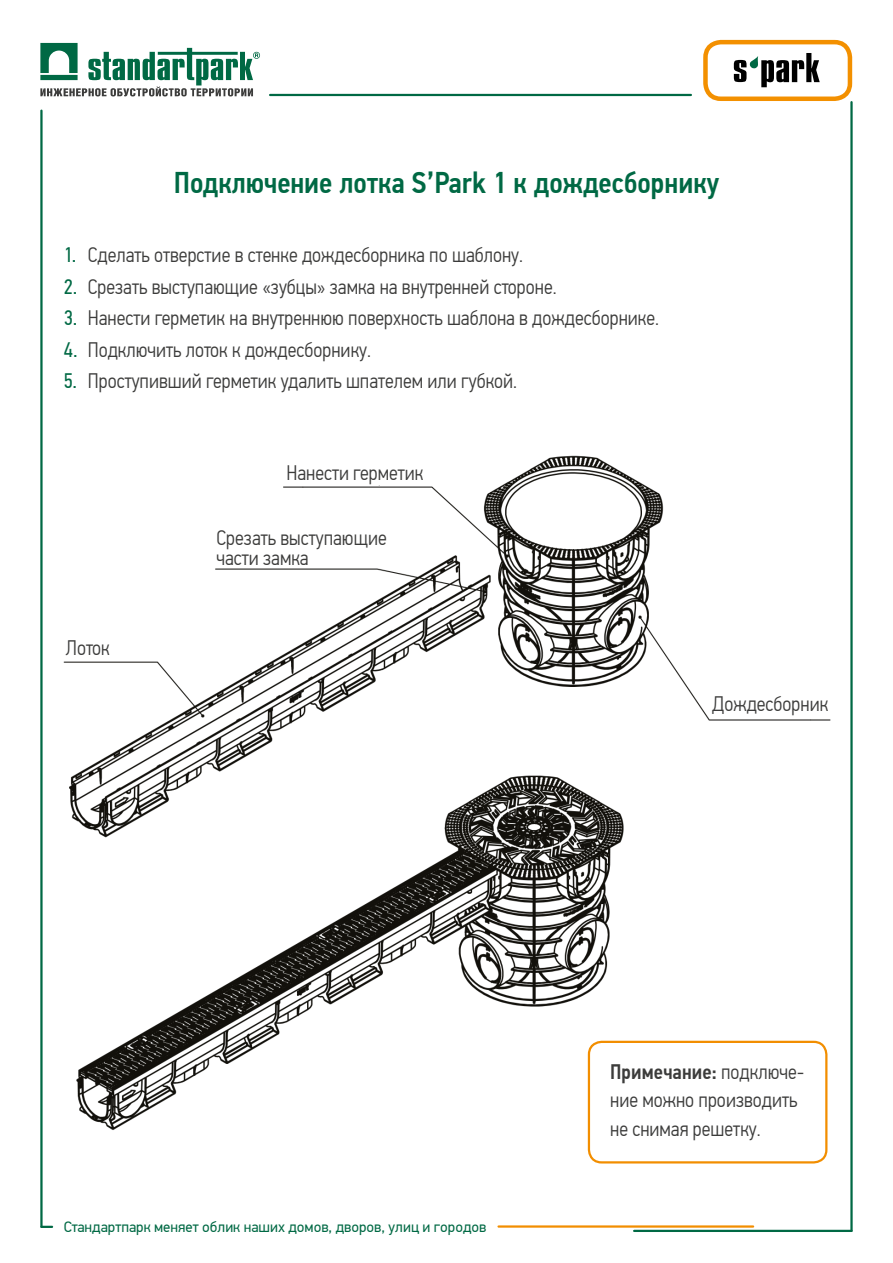
<style>
.page{position:relative;width:893px;height:1263px;background:#fff}
.page>*{position:absolute;margin:0;border:0;box-sizing:border-box;transform-origin:0 0}
.t1{font:500 30px "PF Din Text Cond Pro";color:#006944}
.t2{font:300 21px/28.5px "PF Din Text Cond Pro";color:#3c3c3b}
.t3{font:15px "PF Din Text Pro";color:#006944}
.s1{font-weight:400;color:#006944}
.s2{font-weight:500}
</style>
<div class="page">
<div style="left:703px;top:40px;width:149px;height:61px;border:4px solid #f39000;border-radius:15px"></div>
<svg style="left:734px;top:53px;width:86px;height:34px"></svg>
<img style="left:63px;top:455px;width:768px;height:687px">
<div style="left:588px;top:1041px;width:239px;height:122px;border:2px solid #f28e00;border-radius:13px"></div>
<hr style="left:850px;top:102px;width:3px;height:1129px;background:#006944">
<svg style="left:40px;top:43px;width:220px;height:53px"></svg>
<hr style="left:270px;top:94px;width:421px;height:2px;background:#006944">
<hr style="left:40px;top:111px;width:3px;height:1116px;background:#006944">
<svg style="left:41px;top:1226px;width:11px;height:2px"></svg>
<hr style="left:634px;top:1230px;width:217px;height:2px;background:#006944">
<hr style="left:498px;top:1225px;width:255px;height:3px;background:#f28e00">
<h1 class="t1" style="left:174px;top:164px;width:547px">Подключение лотка S’Park 1 к дождесборнику</h1>
<p class="t2" style="left:64px;top:241px;width:461px"><span class="s1">1.</span> Сделать отверстие в стенке дождесборника по шаблону.</p>
<p class="t2" style="left:64px;top:273px;width:494px"><span class="s1">2.</span> Срезать выступающие «зубцы» замка на внутренней стороне.</p>
<p class="t2" style="left:64px;top:304px;width:597px"><span class="s1">3.</span> Нанести герметик на внутреннюю поверхность шаблона в дождесборнике.</p>
<p class="t2" style="left:64px;top:336px;width:309px"><span class="s1">4.</span> Подключить лоток к дождесборнику.</p>
<p class="t2" style="left:64px;top:367px;width:455px"><span class="s1">5.</span> Проступивший герметик удалить шпателем или губкой.</p>
<p class="t2" style="left:286px;top:459px;width:139px">Нанести герметик</p>
<p class="t2" style="left:66px;top:633px;width:45px">Лоток</p>
<p class="t2" style="left:217px;top:528px;width:172px;line-height:19.5px">Срезать выступающие части замка</p>
<p class="t2" style="left:712px;top:690px;width:118px">Дождесборник</p>
<p class="t3" style="left:64px;top:1218px;width:424px">Стандартпарк меняет облик наших домов, дворов, улиц и городов</p>
<p class="t2" style="left:610px;top:1057px;width:196px"><span class="s2">Примечание:</span> подключе&shy;ние можно производить не снимая решетку.</p>
</div>
